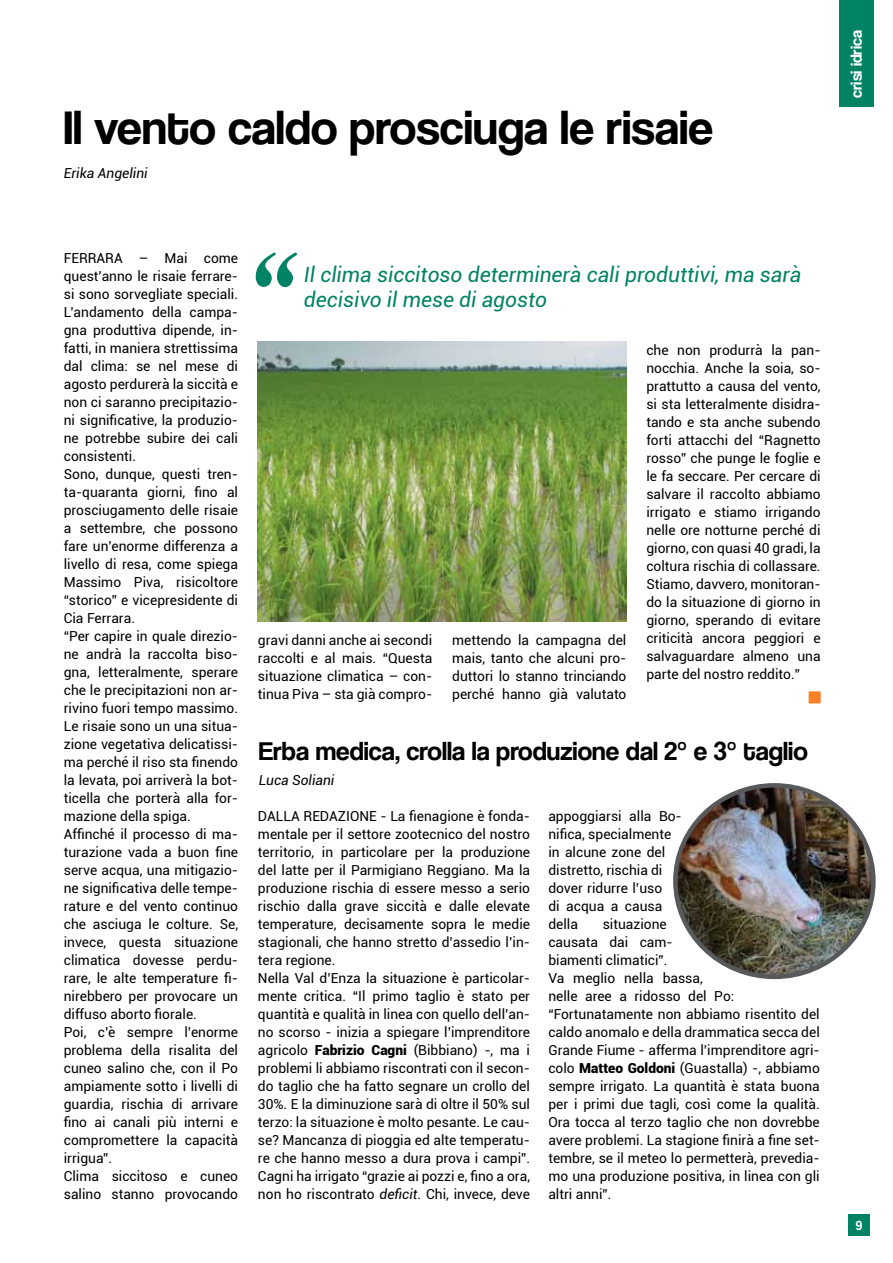
<style>
.page{position:relative;width:893px;height:1263px;background:#fff}
.page>*{position:absolute;margin:0;border:0;box-sizing:border-box;transform-origin:0 0}
.t1{font:49.5px "Coolvetica Rg";color:#000}
.t2{font:27px "Coolvetica Rg";color:#000}
.t3{font:italic 21px/25.2px "Roboto";color:#008265}
.t4{font:16.5px "Coolvetica Rg";color:#fff}
.t5{font:13.8px/18px "Roboto";color:#000}
.t6{font:italic 13.8px "Roboto";color:#000}
.t7{font:13.5px "Coolvetica Rg";color:#fff}
.s1{font-weight:900}
.s2{font-style:italic}
</style>
<div class="page">
<div style="left:848px;top:1214px;width:22px;height:21px;background:#008265"></div>
<div style="left:840px;top:0;width:34px;height:106px;background:#008265"></div>
<svg style="left:256px;top:252px;width:41px;height:35px"></svg>
<img style="left:258px;top:341px;width:368px;height:280px">
<img style="left:675px;top:785px;width:196px;height:192px">
<div style="left:673px;top:783px;width:203px;height:196px;border:4px solid #58595b;border-radius:50%"></div>
<h1 class="t1" style="left:64px;top:99px;width:651px">Il vento caldo prosciuga le risaie</h1>
<p class="t6" style="left:64px;top:163px;width:85px">Erika Angelini</p>
<p class="t5" style="left:64px;top:249px;width:176px">FERRARA – Mai come quest’anno le risaie ferrare&shy;si sono sorvegliate speciali.<br>L’andamento della campa&shy;gna produttiva dipende, in&shy;fatti, in maniera strettissima dal clima: se nel mese di agosto perdurerà la siccità e non ci saranno precipitazio&shy;ni significative, la produzio&shy;ne potrebbe subire dei cali consistenti.<br>Sono, dunque, questi tren&shy;ta-quaranta giorni, fino al prosciugamento delle risaie a settembre, che possono fare un’enorme differenza a livello di resa, come spiega<br>Massimo Piva, risicoltore “storico” e vicepresidente di<br>Cia Ferrara.<br>“Per capire in quale direzio&shy;ne andrà la raccolta biso&shy;gna, letteralmente, sperare che le precipitazioni non ar&shy;rivino fuori tempo massimo.<br>Le risaie sono un una situa&shy;zione vegetativa delicatissi&shy;ma perché il riso sta finendo la levata, poi arriverà la bot&shy;ticella che porterà alla for&shy;mazione della spiga.<br>Affinché il processo di ma&shy;turazione vada a buon fine serve acqua, una mitigazio&shy;ne significativa delle tempe&shy;rature e del vento continuo che asciuga le colture. Se, invece, questa situazione climatica dovesse perdu&shy;rare, le alte temperature fi&shy;nirebbero per provocare un diffuso aborto fiorale.<br>Poi, c’è sempre l’enorme problema della risalita del cuneo salino che, con il Po ampiamente sotto i livelli di guardia, rischia di arrivare fino ai canali più interni e compromettere la capacità irrigua”.<br>Clima siccitoso e cuneo salino stanno provocando</p>
<h3 class="t3" style="left:304px;top:261px;width:499px">Il clima siccitoso determinerà cali produttivi, ma sarà decisivo il mese di agosto</h3>
<p class="t5" style="left:258px;top:630px;width:176px;text-align:justify">gravi danni anche ai secondi raccolti e al mais. “Questa situazione climatica – con&shy;tinua Piva – sta già compro-</p>
<p class="t5" style="left:452px;top:630px;width:176px;text-align:justify">mettendo la campagna del mais, tanto che alcuni pro&shy;duttori lo stanno trinciando perché hanno già valutato</p>
<p class="t5" style="left:646px;top:341px;width:176px;text-align:justify">che non produrrà la pan&shy;nocchia. Anche la soia, so&shy;prattutto a causa del vento, si sta letteralmente disidra&shy;tando e sta anche subendo forti attacchi del “Ragnetto rosso” che punge le foglie e le fa seccare. Per cercare di salvare il raccolto abbiamo irrigato e stiamo irrigando nelle ore notturne perché di giorno, con quasi 40 gradi, la coltura rischia di collassare.<br>Stiamo, davvero, monitoran&shy;do la situazione di giorno in giorno, sperando di evitare criticità ancora peggiori e salvaguardare almeno una parte del nostro reddito.”</p>
<h2 class="t2" style="left:259px;top:735px;width:550px">Erba medica, crolla la produzione dal 2° e 3° taglio</h2>
<p class="t6" style="left:259px;top:771px;width:77px">Luca Soliani</p>
<p class="t5" style="left:258px;top:806px;width:274px">DALLA REDAZIONE - La fienagione è fonda&shy;mentale per il settore zootecnico del nostro territorio, in particolare per la produzione del latte per il Parmigiano Reggiano. Ma la produzione rischia di essere messo a serio rischio dalla grave siccità e dalle elevate temperature, decisamente sopra le medie stagionali, che hanno stretto d’assedio l’in&shy;tera regione.<br>Nella Val d’Enza la situazione è particolar&shy;mente critica. “Il primo taglio è stato per quantità e qualità in linea con quello dell’an&shy;no scorso - inizia a spiegare l’imprenditore agricolo <span class="s1">Fabrizio Cagni</span> (Bibbiano) -, ma i problemi li abbiamo riscontrati con il secon&shy;do taglio che ha fatto segnare un crollo del 30%. E la diminuzione sarà di oltre il 50% sul terzo: la situazione è molto pesante. Le cau&shy;se? Mancanza di pioggia ed alte temperatu&shy;re che hanno messo a dura prova i campi”.<br>Cagni ha irrigato “grazie ai pozzi e, fino a ora, non ho riscontrato <span class="s2">deficit</span>. Chi, invece, deve</p>
<p class="t5" style="left:548px;top:806px;width:135px">appoggiarsi alla Bo&shy;nifica, specialmente in alcune zone del distretto, rischia di dover ridurre l’uso<br>di acqua a causa della</p>
<p class="t5" style="left:548px;top:914px;width:273px;text-indent:54px">situazione<br>causata dai cam-<br>biamenti climatici”.<br>Va meglio nella bassa,<br>nelle aree a ridosso del Po: “Fortunatamente non abbiamo risentito del caldo anomalo e della drammatica secca del Grande Fiume - afferma l’imprenditore agri&shy;colo <span class="s1">Matteo Goldoni</span> (Guastalla) -, abbiamo sempre irrigato. La quantità è stata buona per i primi due tagli, così come la qualità.<br>Ora tocca al terzo taglio che non dovrebbe avere problemi. La stagione finirà a fine set&shy;tembre, se il meteo lo permetterà, prevedia&shy;mo una produzione positiva, in linea con gli altri anni”.</p>
<p class="t4" style="left:846px;top:98px;width:69px;rotate:-90deg">crisi idrica</p>
<p class="t7" style="left:856px;top:1217px;width:8px">9</p>
</div>
